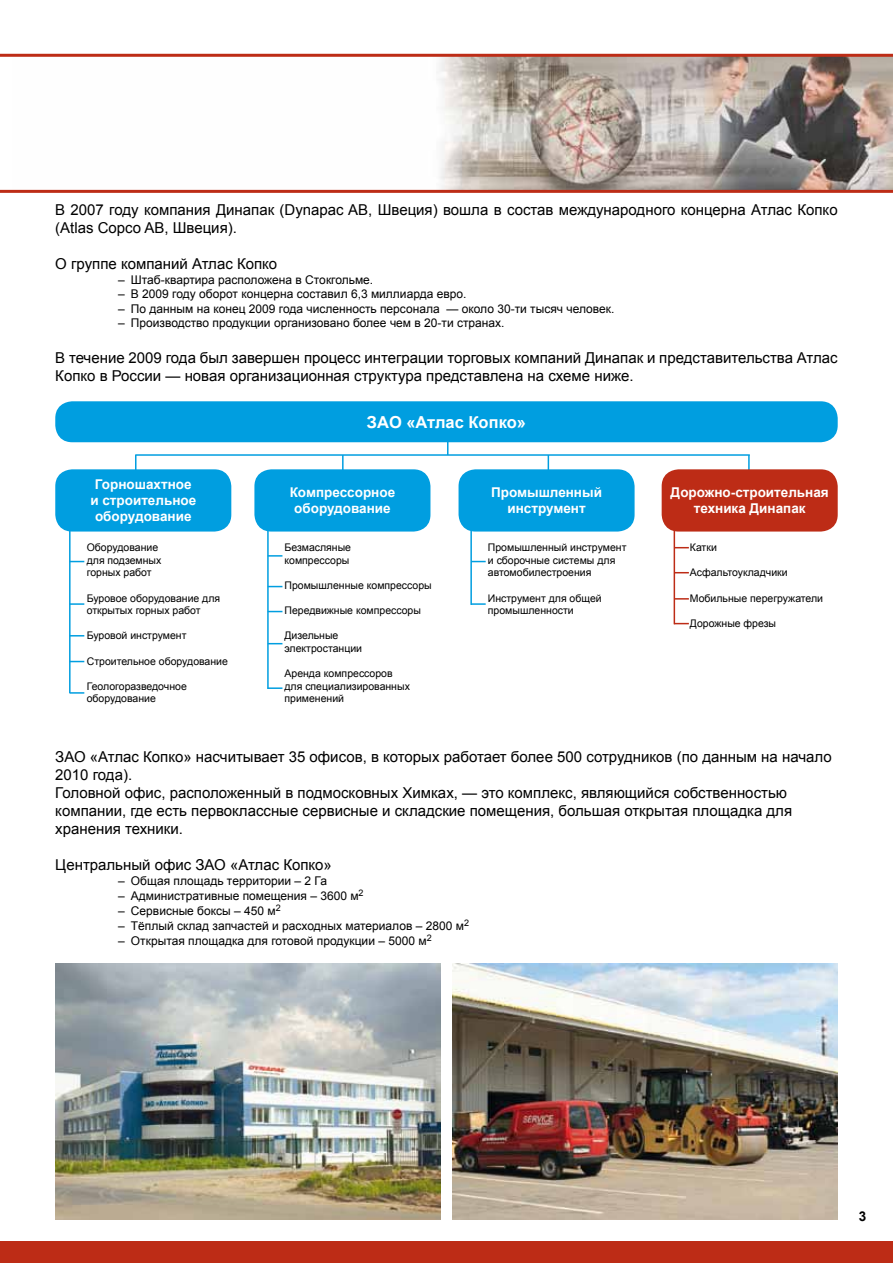
<style>
.page{position:relative;width:893px;height:1263px;background:#fff}
.page>*{position:absolute;margin:0;border:0;box-sizing:border-box;transform-origin:0 0}
.t1{font:700 16.5px "Arial";color:#fff}
.t2{font:15px/18px "Arial";color:#000}
.t3{font:700 13.5px/16.2px "Arial";color:#fff;text-align:center}
.t4{font:700 13.5px "Arial";color:#000}
.t5{font:12px "Arial";color:#000}
.t6{font:10.5px/12.6px "Arial";color:#000}
</style>
<div class="page">
<svg style="left:748px;top:456px;width:2px;height:13px"></svg>
<img style="left:13px;top:57px;width:880px;height:133px">
<div style="left:0;top:1242px;width:893px;height:21px;background:#bd2c16"></div>
<hr style="left:0;top:54px;width:893px;height:3px;background:#bd2c16">
<hr style="left:0;top:190px;width:893px;height:3px;background:#bd2c16">
<div style="left:55px;top:469px;width:176px;height:62px;background:#009ee0;border-radius:17px"></div>
<div style="left:662px;top:469px;width:176px;height:62px;background:#bd2c16;border-radius:17px"></div>
<div style="left:254px;top:469px;width:176px;height:62px;background:#009ee0;border-radius:17px"></div>
<div style="left:55px;top:401px;width:783px;height:41px;background:#009ee0;border-radius:17px"></div>
<div style="left:459px;top:469px;width:176px;height:62px;background:#009ee0;border-radius:17px"></div>
<img style="left:55px;top:963px;width:385px;height:257px">
<img style="left:453px;top:963px;width:385px;height:257px">
<hr style="left:135px;top:454px;width:615px;height:2px;background:#009ee0">
<svg style="left:135px;top:456px;width:1px;height:13px"></svg>
<svg style="left:342px;top:455px;width:2px;height:15px"></svg>
<svg style="left:548px;top:456px;width:1px;height:13px"></svg>
<svg style="left:447px;top:442px;width:1px;height:12px"></svg>
<hr style="left:69px;top:530px;width:2px;height:163px;background:#009ee0">
<hr style="left:470px;top:530px;width:2px;height:75px;background:#009ee0">
<hr style="left:674px;top:530px;width:1px;height:94px;background:#bd2c16">
<hr style="left:267px;top:530px;width:2px;height:159px;background:#009ee0">
<svg style="left:70px;top:692px;width:14px;height:2px"></svg>
<svg style="left:268px;top:687px;width:14px;height:2px"></svg>
<svg style="left:71px;top:661px;width:13px;height:1px"></svg>
<svg style="left:269px;top:643px;width:13px;height:1px"></svg>
<svg style="left:71px;top:635px;width:13px;height:1px"></svg>
<svg style="left:269px;top:611px;width:13px;height:1px"></svg>
<svg style="left:70px;top:603px;width:14px;height:2px"></svg>
<svg style="left:472px;top:603px;width:14px;height:2px"></svg>
<svg style="left:675px;top:598px;width:14px;height:2px"></svg>
<svg style="left:675px;top:623px;width:14px;height:1px"></svg>
<svg style="left:269px;top:586px;width:13px;height:1px"></svg>
<svg style="left:71px;top:561px;width:13px;height:1px"></svg>
<svg style="left:472px;top:561px;width:14px;height:1px"></svg>
<svg style="left:675px;top:547px;width:14px;height:1px"></svg>
<svg style="left:675px;top:572px;width:14px;height:1px"></svg>
<svg style="left:268px;top:555px;width:14px;height:2px"></svg>
<p class="t2" style="left:55px;top:201px;width:784px">В 2007 году компания Динапак (Dynapac AB, Швеция) вошла в состав международного концерна Атлас Копко (Atlas Copco AB, Швеция).</p>
<p class="t2" style="left:55px;top:255px;width:224px">О группе компаний Атлас Копко</p>
<p class="t5" style="left:118px;top:272px;width:256px">– Штаб-квартира расположена в Стокгольме.</p>
<p class="t5" style="left:118px;top:286px;width:350px">– В 2009 году оборот концерна составил 6,3 миллиарда евро.</p>
<p class="t5" style="left:118px;top:300px;width:498px">– По данным на конец 2009 года численность персонала — около 30-ти тысяч человек.</p>
<p class="t5" style="left:118px;top:315px;width:388px">– Производство продукции организовано более чем в 20-ти странах.</p>
<p class="t2" style="left:55px;top:349px;width:784px">В течение 2009 года был завершен процесс интеграции торговых компаний Динапак и представительства Атлас<br>Копко в России — новая организационная структура представлена на схеме ниже.</p>
<p class="t1" style="left:367px;top:411px;width:161px">ЗАО «Атлас Копко»</p>
<p class="t3" style="left:90px;top:477px;width:107px">Горношахтное и строительное оборудование</p>
<p class="t3" style="left:670px;top:485px;width:160px">Дорожно-строительная техника Динапак</p>
<p class="t3" style="left:491px;top:485px;width:112px">Промышленный инструмент</p>
<p class="t3" style="left:290px;top:485px;width:107px">Компрессорное оборудование</p>
<p class="t6" style="left:87px;top:541px;width:76px">Оборудование для подземных горных работ</p>
<p class="t6" style="left:87px;top:592px;width:135px">Буровое оборудование для открытых горных работ</p>
<p class="t6" style="left:87px;top:630px;width:101px">Буровой инструмент</p>
<p class="t6" style="left:87px;top:655px;width:143px">Строительное оборудование</p>
<p class="t6" style="left:87px;top:680px;width:102px">Геологоразведочное оборудование</p>
<p class="t6" style="left:284px;top:541px;width:68px">Безмасляные компрессоры</p>
<p class="t6" style="left:284px;top:579px;width:149px">Промышленные компрессоры</p>
<p class="t6" style="left:284px;top:604px;width:138px">Передвижные компрессоры</p>
<p class="t6" style="left:284px;top:630px;width:79px">Дизельные электростанции</p>
<p class="t6" style="left:284px;top:667px;width:127px">Аренда компрессоров для специализированных применений</p>
<p class="t6" style="left:488px;top:541px;width:140px">Промышленный инструмент и сборочные системы для автомобилестроения</p>
<p class="t6" style="left:488px;top:592px;width:115px">Инструмент для общей промышленности</p>
<p class="t6" style="left:690px;top:541px;width:29px">Катки</p>
<p class="t6" style="left:690px;top:567px;width:99px">Асфальтоукладчики</p>
<p class="t6" style="left:690px;top:592px;width:135px">Мобильные перегружатели</p>
<p class="t6" style="left:690px;top:617px;width:88px">Дорожные фрезы</p>
<p class="t2" style="left:55px;top:748px;width:778px">ЗАО «Атлас Копко» насчитывает 35 офисов, в которых работает более 500 сотрудников (по данным на начало 2010 года).<br>Головной офис, расположенный в подмосковных Химках, — это комплекс, являющийся собственностью компании, где есть первоклассные сервисные и складские помещения, большая открытая площадка для хранения техники.</p>
<p class="t2" style="left:55px;top:856px;width:278px">Центральный офис ЗАО «Атлас Копко»</p>
<p class="t5" style="left:118px;top:873px;width:210px">– Общая площадь территории – 2 Га</p>
<p class="t5" style="left:118px;top:888px;width:247px">– Административные помещения – 3600 м<sup>2</sup></p>
<p class="t5" style="left:118px;top:903px;width:164px">– Сервисные боксы – 450 м<sup>2</sup></p>
<p class="t5" style="left:118px;top:918px;width:352px">– Тёплый склад запчастей и расходных материалов – 2800 м<sup>2</sup></p>
<p class="t5" style="left:118px;top:933px;width:315px">– Открытая площадка для готовой продукции – 5000 м<sup>2</sup></p>
<p class="t4" style="left:859px;top:1207px;width:9px">3</p>
</div>
